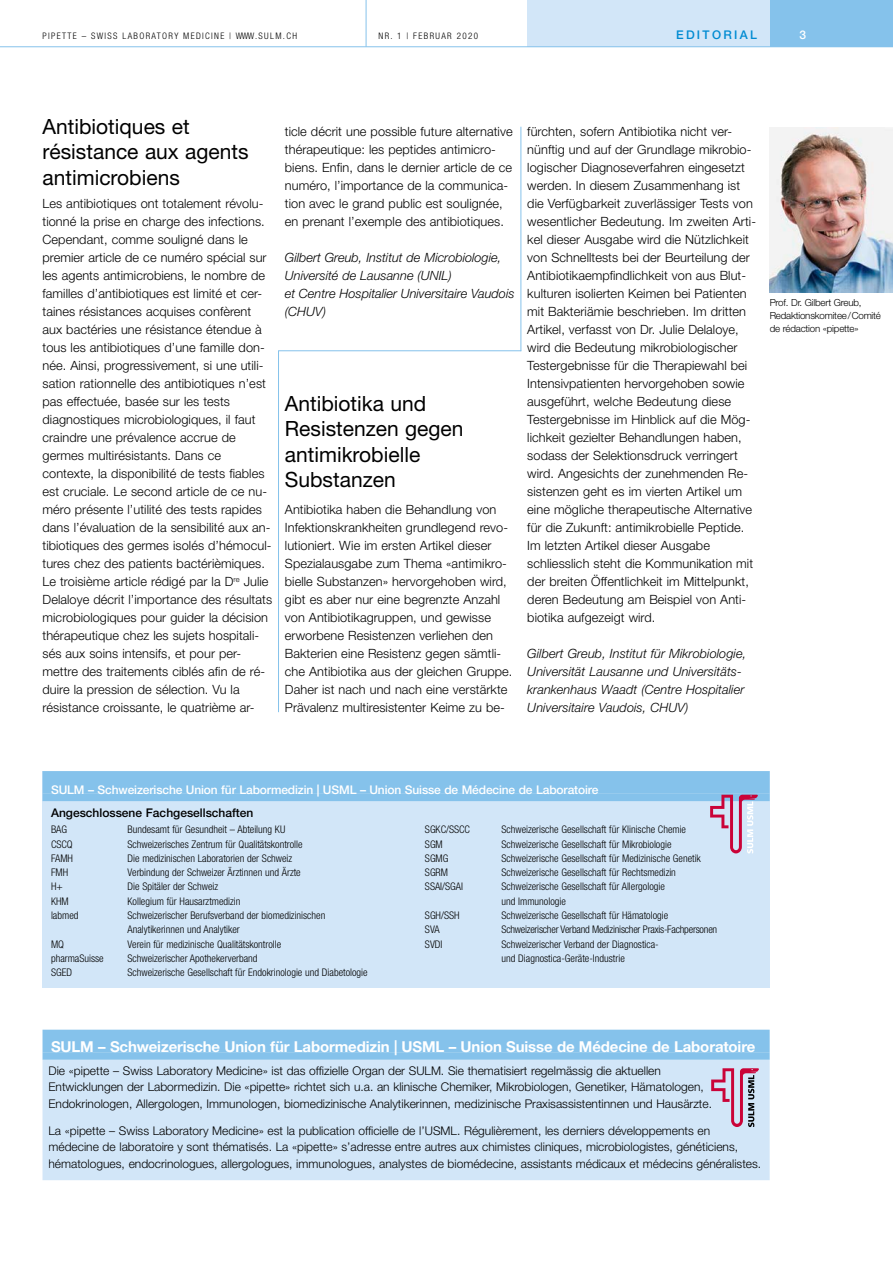
<style>
.page{position:relative;width:893px;height:1263px;background:#fff}
.page>*{position:absolute;margin:0;border:0;box-sizing:border-box;transform-origin:0 0}
.t1{font:21px/25.5px "Helvetica Neue";color:#000}
.t2{font:700 15px "Helvetica Neue";letter-spacing:-.01em;color:#fff}
.t3{font:300 12.75px/18px "Helvetica Neue";letter-spacing:.005em;color:#000}
.t4{font:italic 300 12.75px/18px "Helvetica Neue";letter-spacing:.005em;color:#000}
.t5{font:300 12px/16.5px "Helvetica Neue";color:#000}
.t6{font:500 12px "Helvetica Neue";letter-spacing:-.01em;color:#fff}
.t7{font:500 12px "Helvetica Neue";color:#000}
.t8{font:500 12px "Helvetica Neue";letter-spacing:.19em;color:#008bd2}
.t9{font:300 condensed 10.5px/14.2px "Helvetica Neue";color:#000}
.t10{font:300 condensed 10.5px "Helvetica Neue";letter-spacing:-.02em;color:#000}
.t11{font:300 9.75px/13px "Helvetica Neue";letter-spacing:-.02em;color:#000}
.t12{font:300 condensed 9px "Helvetica Neue";letter-spacing:.15em;color:#000}
</style>
<div class="page">
<div style="left:527px;top:0;width:366px;height:47px;background:#85c2eb"></div>
<hr style="left:366px;top:0;width:1px;height:47px;background:#85c2eb">
<div style="left:527px;top:0;width:243px;height:47px;background:#d2e6f8"></div>
<hr style="left:278px;top:350px;width:243px;height:1px;background:#85c2eb">
<hr style="left:278px;top:351px;width:1px;height:361px;background:#85c2eb">
<hr style="left:520px;top:127px;width:1px;height:224px;background:#85c2eb">
<div style="left:43px;top:771px;width:727px;height:216px;background:#d2e6f8"></div>
<div style="left:43px;top:771px;width:727px;height:23px;background:#85c2eb"></div>
<div style="left:43px;top:794px;width:727px;height:7px;background:#85c2eb"></div>
<svg style="left:710px;top:795px;width:48px;height:58px"></svg>
<img style="left:770px;top:128px;width:123px;height:164px">
<div style="left:46px;top:1062px;width:721px;height:115px;background:#d2e6f8"></div>
<div style="left:43px;top:1059px;width:727px;height:121px;border:6px solid #d2e6f8"></div>
<svg style="left:711px;top:1068px;width:48px;height:59px"></svg>
<div style="left:43px;top:1030px;width:727px;height:22px;background:#85c2eb"></div>
<div style="left:43px;top:1052px;width:727px;height:8px;background:#85c2eb"></div>
<hr style="left:0;top:46px;width:893px;height:1px;background:#85c2eb">
<p class="t12" style="left:43px;top:30px;width:256px">PIPETTE – SWISS LABORATORY MEDICINE | WWW.SULM.CH</p>
<p class="t12" style="left:379px;top:30px;width:101px">NR. 1 | FEBRUAR 2020</p>
<p class="t8" style="left:676px;top:27px;width:82px">EDITORIAL</p>
<p class="t6" style="left:799px;top:27px;width:8px">3</p>
<h1 class="t1" style="left:43px;top:113px;width:208px">Antibiotiques et résistance aux agents antimicrobiens</h1>
<p class="t3" style="left:43px;top:194px;width:231px">Les antibiotiques ont totalement révolu&shy;tionné la prise en charge des infections.<br>Cependant, comme souligné dans le premier article de ce numéro spécial sur les agents antimicrobiens, le nombre de familles d’antibiotiques est limité et cer&shy;taines résistances acquises confèrent aux bactéries une résistance étendue à tous les antibiotiques d’une famille don&shy;née. Ainsi, progressivement, si une utili&shy;sation rationnelle des antibiotiques n’est pas effectuée, basée sur les tests diagnostiques microbiologiques, il faut craindre une prévalence accrue de germes multirésistants. Dans ce contexte, la disponibilité de tests fiables est cruciale. Le second article de ce nu&shy;méro présente l’utilité des tests rapides dans l’évaluation de la sensibilité aux an&shy;tibiotiques des germes isolés d’hémocul&shy;tures chez des patients bactérièmiques.<br>Le troisième article rédigé par la D<sup>re</sup> Julie Delaloye décrit l’importance des résultats microbiologiques pour guider la décision thérapeutique chez les sujets hospitali&shy;sés aux soins intensifs, et pour per&shy;mettre des traitements ciblés afin de ré&shy;duire la pression de sélection. Vu la résistance croissante, le quatrième ar-</p>
<p class="t3" style="left:285px;top:122px;width:229px">ticle décrit une possible future alternative thérapeutique: les peptides antimicro&shy;biens. Enfin, dans le dernier article de ce numéro, l’importance de la communica&shy;tion avec le grand public est soulignée, en prenant l’exemple des antibiotiques.</p>
<p class="t4" style="left:285px;top:248px;width:231px">Gilbert Greub, Institut de Microbiologie,<br>Université de Lausanne (UNIL)<br>et Centre Hospitalier Universitaire Vaudois (CHUV)</p>
<h1 class="t1" style="left:285px;top:390px;width:180px">Antibiotika und<br>Resistenzen gegen antimikrobielle<br>Substanzen</h1>
<p class="t3" style="left:285px;top:500px;width:229px">Antibiotika haben die Behandlung von Infektionskrankheiten grundlegend revo&shy;lutioniert. Wie im ersten Artikel dieser Spezialausgabe zum Thema «antimikro&shy;bielle Substanzen» hervorgehoben wird, gibt es aber nur eine begrenzte Anzahl von Antibiotikagruppen, und gewisse erworbene Resistenzen verliehen den Bakterien eine Resistenz gegen sämtli&shy;che Antibiotika aus der gleichen Gruppe.<br>Daher ist nach und nach eine verstärkte Prävalenz multiresistenter Keime zu be-</p>
<p class="t3" style="left:527px;top:122px;width:230px">fürchten, sofern Antibiotika nicht ver&shy;nünftig und auf der Grundlage mikrobio&shy;logischer Diagnoseverfahren eingesetzt werden. In diesem Zusammenhang ist die Verfügbarkeit zuverlässiger Tests von wesentlicher Bedeutung. Im zweiten Arti&shy;kel dieser Ausgabe wird die Nützlichkeit von Schnelltests bei der Beurteilung der Antibiotikaempfindlichkeit von aus Blut&shy;kulturen isolierten Keimen bei Patienten mit Bakteriämie beschrieben. Im dritten Artikel, verfasst von Dr. Julie Delaloye, wird die Bedeutung mikrobiologischer Testergebnisse für die Therapiewahl bei Intensivpatienten hervorgehoben sowie ausgeführt, welche Bedeutung diese Testergebnisse im Hinblick auf die Mög&shy;lichkeit gezielter Behandlungen haben, sodass der Selektionsdruck verringert wird. Angesichts der zunehmenden Re&shy;sistenzen geht es im vierten Artikel um eine mögliche therapeutische Alternative für die Zukunft: antimikrobielle Peptide.<br>Im letzten Artikel dieser Ausgabe schliesslich steht die Kommunikation mit der breiten Öffentlichkeit im Mittelpunkt, deren Bedeutung am Beispiel von Anti&shy;biotika aufgezeigt wird.</p>
<p class="t4" style="left:527px;top:644px;width:220px">Gilbert Greub, Institut für Mikrobiologie, Universität Lausanne und Universitäts&shy;krankenhaus Waadt (Centre Hospitalier Universitaire Vaudois, CHUV)</p>
<p class="t11" style="left:770px;top:296px;width:113px">Prof. Dr. Gilbert Greub,<br>Redaktionskomitee/Comité de rédaction «pipette»</p>
<p class="t6" style="left:51px;top:782px;width:549px">SULM – Schweizerische Union für Labormedizin | USML – Union Suisse de Médecine de Laboratoire</p>
<p class="t7" style="left:51px;top:806px;width:204px">Angeschlossene Fachgesellschaften</p>
<p class="t9" style="left:51px;top:822px;width:18px">BAG</p>
<p class="t9" style="left:128px;top:822px;width:159px">Bundesamt für Gesundheit – Abteilung KU</p>
<p class="t9" style="left:51px;top:837px;width:23px">CSCQ</p>
<p class="t9" style="left:128px;top:837px;width:177px">Schweizerisches Zentrum für Qualitätskontrolle</p>
<p class="t9" style="left:51px;top:851px;width:23px">FAMH</p>
<p class="t9" style="left:128px;top:851px;width:166px">Die medizinischen Laboratorien der Schweiz</p>
<p class="t9" style="left:51px;top:865px;width:19px">FMH</p>
<p class="t9" style="left:128px;top:865px;width:175px">Verbindung der Schweizer Ärztinnen und Ärzte</p>
<p class="t9" style="left:51px;top:879px;width:13px">H+</p>
<p class="t9" style="left:128px;top:879px;width:92px">Die Spitäler der Schweiz</p>
<p class="t9" style="left:51px;top:894px;width:19px">KHM</p>
<p class="t9" style="left:128px;top:894px;width:114px">Kollegium für Hausarztmedizin</p>
<p class="t9" style="left:51px;top:908px;width:29px">labmed</p>
<p class="t9" style="left:128px;top:908px;width:199px">Schweizerischer Berufsverband der biomedizinischen<br>Analytikerinnen und Analytiker</p>
<p class="t9" style="left:51px;top:936px;width:15px">MQ</p>
<p class="t9" style="left:128px;top:936px;width:155px">Verein für medizinische Qualitätskontrolle</p>
<p class="t9" style="left:51px;top:951px;width:54px">pharmaSuisse</p>
<p class="t9" style="left:128px;top:951px;width:132px">Schweizerischer Apothekerverband</p>
<p class="t9" style="left:51px;top:965px;width:22px">SGED</p>
<p class="t9" style="left:128px;top:965px;width:242px">Schweizerische Gesellschaft für Endokrinologie und Diabetologie</p>
<p class="t9" style="left:425px;top:822px;width:47px">SGKC/SSCC</p>
<p class="t9" style="left:501px;top:822px;width:186px">Schweizerische Gesellschaft für Klinische Chemie</p>
<p class="t9" style="left:425px;top:837px;width:19px">SGM</p>
<p class="t9" style="left:501px;top:837px;width:172px">Schweizerische Gesellschaft für Mikrobiologie</p>
<p class="t9" style="left:425px;top:851px;width:25px">SGMG</p>
<p class="t9" style="left:501px;top:851px;width:201px">Schweizerische Gesellschaft für Medizinische Genetik</p>
<p class="t9" style="left:425px;top:865px;width:25px">SGRM</p>
<p class="t9" style="left:501px;top:865px;width:176px">Schweizerische Gesellschaft für Rechtsmedizin</p>
<p class="t9" style="left:425px;top:879px;width:40px">SSAI/SGAI</p>
<p class="t9" style="left:501px;top:879px;width:165px">Schweizerische Gesellschaft für Allergologie und Immunologie</p>
<p class="t9" style="left:425px;top:908px;width:36px">SGH/SSH</p>
<p class="t9" style="left:501px;top:908px;width:168px">Schweizerische Gesellschaft für Hämatologie</p>
<p class="t9" style="left:425px;top:922px;width:16px">SVA</p>
<p class="t10" style="left:501px;top:923px;width:217px">Schweizerischer Verband Medizinischer Praxis-Fachpersonen</p>
<p class="t9" style="left:425px;top:936px;width:19px">SVDI</p>
<p class="t9" style="left:501px;top:936px;width:159px">Schweizerischer Verband der Diagnostica&shy;und Diagnostica-Geräte-Industrie</p>
<p class="t2" style="left:51px;top:1037px;width:706px">SULM – Schweizerische Union für Labormedizin | USML – Union Suisse de Médecine de Laboratoire</p>
<p class="t5" style="left:49px;top:1062px;width:665px">Die «pipette – Swiss Laboratory Medicine» ist das offizielle Organ der SULM. Sie thematisiert regelmässig die aktuellen<br>Entwicklungen der Labormedizin. Die «pipette» richtet sich u.a. an klinische Chemiker, Mikrobiologen, Genetiker, Hämatologen,<br>Endokrinologen, Allergologen, Immunologen, biomedizinische Analytikerinnen, medizinische Praxisassistentinnen und Hausärzte.</p>
<p class="t5" style="left:49px;top:1122px;width:714px">La «pipette – Swiss Laboratory Medicine» est la publication officielle de l’USML. Régulièrement, les derniers développements en médecine de laboratoire y sont thématisés. La «pipette» s’adresse entre autres aux chimistes cliniques, microbiologistes, généticiens, hématologues, endocrinologues, allergologues, immunologues, analystes de biomédecine, assistants médicaux et médecins généralistes.</p>
</div>
